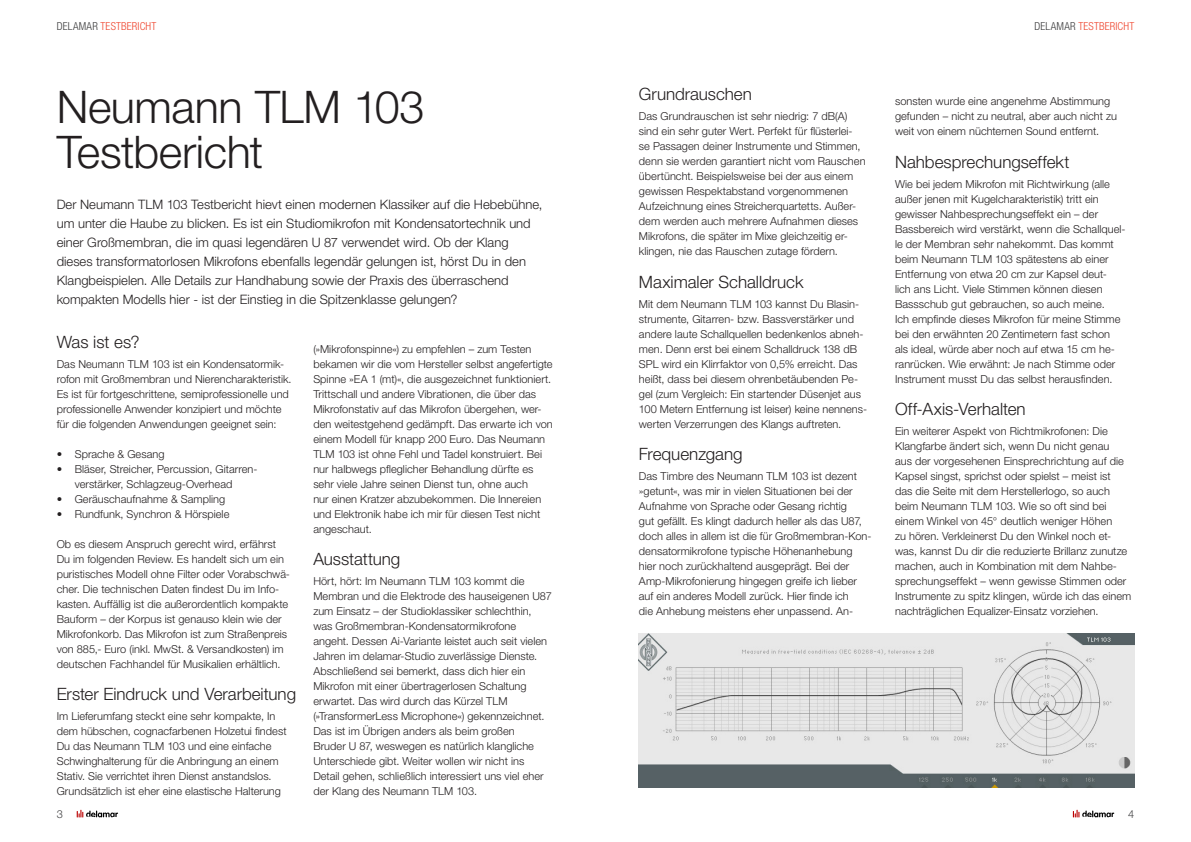
<style>
.page{position:relative;width:1191px;height:842px;background:#fff}
.page>*{position:absolute;margin:0;border:0;box-sizing:border-box;transform-origin:0 0}
.H1_2col{font:300 45px "Helvetica Neue LT Std";letter-spacing:-.01em;color:#231f20}
.t1{font:300 17px "Helvetica Neue LT Std";letter-spacing:-.005em;color:#231f20}
.Anreisser_Teaser{font:300 13px/19px "Helvetica Neue LT Std";color:#231f20}
.t2{font:300 11px/15px "Helvetica Neue LT Std";letter-spacing:.005em;color:#231f20}
.t3{font:300 condensed 11px "Helvetica Neue LT Std";letter-spacing:.015em;color:#ef452e}
.t4{font:300 11px "Helvetica Neue LT Std";color:#3e3e3f}
.s1{color:#3e3e3f}
</style>
<div class="page">
<svg style="left:1072px;top:810px;width:42px;height:7px"></svg>
<svg style="left:77px;top:810px;width:41px;height:7px"></svg>
<img style="left:639px;top:633px;width:495px;height:154px">
<p class="t3" style="left:57px;top:20px;width:101px"><span class="s1">DELAMAR</span> TESTBERICHT</p>
<p class="t3" style="left:1034px;top:20px;width:101px"><span class="s1">DELAMAR</span> TESTBERICHT</p>
<p class="H1_2col" style="left:57px;top:79px;width:369px">Neumann TLM 103</p>
<p class="H1_2col" style="left:57px;top:124px;width:208px">Testbericht</p>
<p class="Anreisser_Teaser" style="left:57px;top:194px;width:487px">Der Neumann TLM 103 Testbericht hievt einen modernen Klassiker auf die Hebebühne, um unter die Haube zu blicken. Es ist ein Studiomikrofon mit Kondensatortechnik und einer Großmembran, die im quasi legendären U 87 verwendet wird. Ob der Klang dieses transformatorlosen Mikrofons ebenfalls legendär gelungen ist, hörst Du in den Klangbeispielen. Alle Details zur Handhabung sowie der Praxis des überraschend kompakten Modells hier - ist der Einstieg in die Spitzenklasse gelungen?</p>
<h3 class="t1" style="left:57px;top:331px;width:84px">Was ist es?</h3>
<p class="t2" style="left:57px;top:356px;width:236px">Das Neumann TLM 103 ist ein Kondensatormik&shy;rofon mit Großmembran und Nierencharakteristik.<br>Es ist für fortgeschrittene, semiprofessionelle und professionelle Anwender konzipiert und möchte für die folgenden Anwendungen geeignet sein:</p>
<p class="t2" style="left:57px;top:446px;width:109px">• Sprache &amp; Gesang</p>
<p class="t2" style="left:75px;top:461px;width:184px;text-indent:-18px">• Bläser, Streicher, Percussion, Gitarren&shy;verstärker, Schlagzeug-Overhead</p>
<p class="t2" style="left:57px;top:491px;width:170px">• Geräuschaufnahme &amp; Sampling</p>
<p class="t2" style="left:57px;top:506px;width:174px">• Rundfunk, Synchron &amp; Hörspiele</p>
<p class="t2" style="left:57px;top:536px;width:235px">Ob es diesem Anspruch gerecht wird, erfährst Du im folgenden Review. Es handelt sich um ein puristisches Modell ohne Filter oder Vorabschwä&shy;cher. Die technischen Daten findest Du im Info&shy;kasten. Auffällig ist die außerordentlich kompakte Bauform – der Korpus ist genauso klein wie der Mikrofonkorb. Das Mikrofon ist zum Straßenpreis von 885,- Euro (inkl. MwSt. &amp; Versandkosten) im deutschen Fachhandel für Musikalien erhältlich.</p>
<h3 class="t1" style="left:57px;top:684px;width:241px">Erster Eindruck und Verarbeitung</h3>
<p class="t2" style="left:57px;top:708px;width:231px">Im Lieferumfang steckt eine sehr kompakte, In dem hübschen, cognacfarbenen Holzetui findest Du das Neumann TLM 103 und eine einfache Schwinghalterung für die Anbringung an einem Stativ. Sie verrichtet ihren Dienst anstandslos.<br>Grundsätzlich ist eher eine elastische Halterung</p>
<p class="t2" style="left:313px;top:341px;width:241px">(»Mikrofonspinne«) zu empfehlen – zum Testen bekamen wir die vom Hersteller selbst angefertigte Spinne »EA 1 (mt)«, die ausgezeichnet funktioniert.<br>Trittschall und andere Vibrationen, die über das Mikrofonstativ auf das Mikrofon übergehen, wer&shy;den weitestgehend gedämpft. Das erwarte ich von einem Modell für knapp 200 Euro. Das Neumann TLM 103 ist ohne Fehl und Tadel konstruiert. Bei nur halbwegs pfleglicher Behandlung dürfte es sehr viele Jahre seinen Dienst tun, ohne auch<br>nur einen Kratzer abzubekommen. Die Innereien und Elektronik habe ich mir für diesen Test nicht angeschaut.</p>
<p class="t1" style="left:313px;top:549px;width:89px">Ausstattung</p>
<p class="t2" style="left:313px;top:573px;width:240px">Hört, hört: Im Neumann TLM 103 kommt die Membran und die Elektrode des hauseigenen U87 zum Einsatz – der Studioklassiker schlechthin, was Großmembran-Kondensatormikrofone angeht. Dessen Ai-Variante leistet auch seit vielen Jahren im delamar-Studio zuverlässige Dienste.<br>Abschließend sei bemerkt, dass dich hier ein Mikrofon mit einer übertragerlosen Schaltung erwartet. Das wird durch das Kürzel TLM (»TransformerLess Microphone«) gekennzeichnet.<br>Das ist im Übrigen anders als beim großen<br>Bruder U 87, weswegen es natürlich klangliche Unterschiede gibt. Weiter wollen wir nicht ins Detail gehen, schließlich interessiert uns viel eher der Klang des Neumann TLM 103.</p>
<h3 class="t1" style="left:639px;top:84px;width:114px">Grundrauschen</h3>
<p class="t2" style="left:639px;top:108px;width:228px">Das Grundrauschen ist sehr niedrig: 7 dB(A) sind ein sehr guter Wert. Perfekt für flüsterlei&shy;se Passagen deiner Instrumente und Stimmen, denn sie werden garantiert nicht vom Rauschen übertüncht. Beispielsweise bei der aus einem gewissen Respektabstand vorgenommenen Aufzeichnung eines Streicherquartetts. Außer&shy;dem werden auch mehrere Aufnahmen dieses Mikrofons, die später im Mixe gleichzeitig er&shy;klingen, nie das Rauschen zutage fördern.</p>
<h3 class="t1" style="left:639px;top:271px;width:166px">Maximaler Schalldruck</h3>
<p class="t2" style="left:639px;top:296px;width:230px">Mit dem Neumann TLM 103 kannst Du Blasin&shy;strumente, Gitarren- bzw. Bassverstärker und andere laute Schallquellen bedenkenlos abneh&shy;men. Denn erst bei einem Schalldruck 138 dB SPL wird ein Klirrfaktor von 0,5% erreicht. Das heißt, dass bei diesem ohrenbetäubenden Pe&shy;gel (zum Vergleich: Ein startender Düsenjet aus 100 Metern Entfernung ist leiser) keine nennens&shy;werten Verzerrungen des Klangs auftreten.</p>
<h3 class="t1" style="left:639px;top:444px;width:105px">Frequenzgang</h3>
<p class="t2" style="left:639px;top:468px;width:234px">Das Timbre des Neumann TLM 103 ist dezent »getunt«, was mir in vielen Situationen bei der Aufnahme von Sprache oder Gesang richtig<br>gut gefällt. Es klingt dadurch heller als das U87, doch alles in allem ist die für Großmembran-Kon&shy;densatormikrofone typische Höhenanhebung hier noch zurückhaltend ausgeprägt. Bei der Amp-Mikrofonierung hingegen greife ich lieber auf ein anderes Modell zurück. Hier finde ich<br>die Anhebung meistens eher unpassend. An-</p>
<p class="t2" style="left:895px;top:93px;width:223px">sonsten wurde eine angenehme Abstimmung gefunden – nicht zu neutral, aber auch nicht zu weit von einem nüchternen Sound entfernt.</p>
<h3 class="t1" style="left:895px;top:151px;width:176px">Nahbesprechungseffekt</h3>
<p class="t2" style="left:895px;top:176px;width:232px">Wie bei jedem Mikrofon mit Richtwirkung (alle außer jenen mit Kugelcharakteristik) tritt ein gewisser Nahbesprechungseffekt ein – der Bassbereich wird verstärkt, wenn die Schallquel&shy;le der Membran sehr nahekommt. Das kommt beim Neumann TLM 103 spätestens ab einer Entfernung von etwa 20 cm zur Kapsel deut-<br>lich ans Licht. Viele Stimmen können diesen Bassschub gut gebrauchen, so auch meine.<br>Ich empfinde dieses Mikrofon für meine Stimme bei den erwähnten 20 Zentimetern fast schon als ideal, würde aber noch auf etwa 15 cm he&shy;ranrücken. Wie erwähnt: Je nach Stimme oder Instrument musst Du das selbst herausfinden.</p>
<h3 class="t1" style="left:895px;top:399px;width:132px">Off-Axis-Verhalten</h3>
<p class="t2" style="left:895px;top:423px;width:238px">Ein weiterer Aspekt von Richtmikrofonen: Die Klangfarbe ändert sich, wenn Du nicht genau<br>aus der vorgesehenen Einsprechrichtung auf die Kapsel singst, sprichst oder spielst – meist ist<br>das die Seite mit dem Herstellerlogo, so auch beim Neumann TLM 103. Wie so oft sind bei einem Winkel von 45° deutlich weniger Höhen<br>zu hören. Verkleinerst Du den Winkel noch et&shy;was, kannst Du dir die reduzierte Brillanz zunutze machen, auch in Kombination mit dem Nahbe&shy;sprechungseffekt – wenn gewisse Stimmen oder Instrumente zu spitz klingen, würde ich das einem nachträglichen Equalizer-Einsatz vorziehen.</p>
<p class="t4" style="left:57px;top:807px;width:8px">3</p>
<p class="t4" style="left:1128px;top:807px;width:8px">4</p>
</div>
